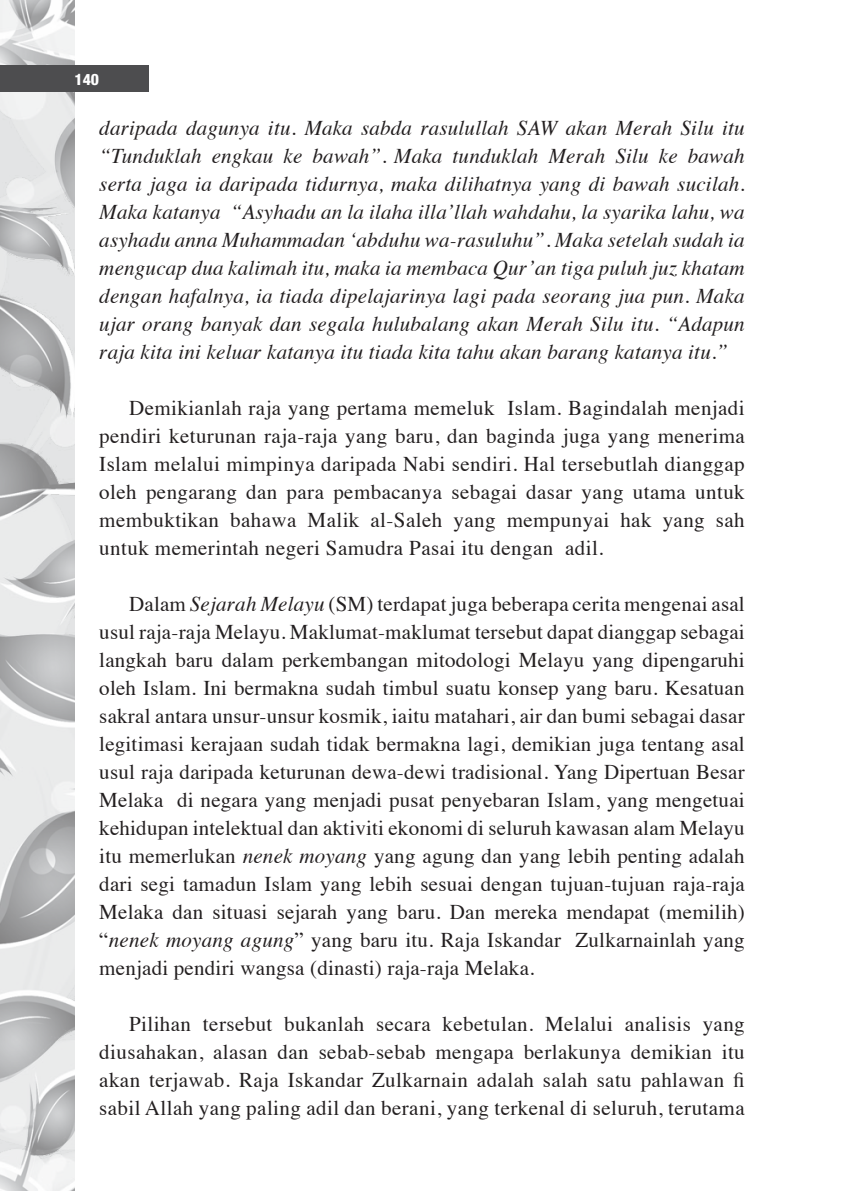
<style>
.page{position:relative;width:844px;height:1191px;background:#fff}
.page>*{position:absolute;margin:0;border:0;box-sizing:border-box;transform-origin:0 0}
.t1{font:21px/28px "Times";letter-spacing:.02em;color:#231f20;text-align:justify}
.t2{font:italic 21px/28px "Times";letter-spacing:.01em;color:#231f20;text-align:justify}
.t3{font:800 condensed 15.75px "Helvetica Neue";color:#fff}
.s1{font-style:italic}
</style>
<div class="page">
<img style="left:0;top:0;width:74px;height:1191px">
<div style="left:0;top:65px;width:149px;height:27px;background:#4d4d4f"></div>
<p class="t3" style="left:74px;top:70px;width:26px">140</p>
<p class="t2" style="left:99px;top:112px;width:646px">daripada dagunya itu. Maka sabda rasulullah SAW akan Merah Silu itu “Tunduklah engkau ke bawah”. Maka tunduklah Merah Silu ke bawah serta jaga ia daripada tidurnya, maka dilihatnya yang di bawah sucilah.<br>Maka katanya “Asyhadu an la ilaha illa’llah wahdahu, la syarika lahu, wa asyhadu anna Muhammadan ‘abduhu wa-rasuluhu”. Maka setelah sudah ia mengucap dua kalimah itu, maka ia membaca Qur’an tiga puluh juz khatam dengan hafalnya, ia tiada dipelajarinya lagi pada seorang jua pun. Maka ujar orang banyak dan segala hulubalang akan Merah Silu itu. “Adapun raja kita ini keluar katanya itu tiada kita tahu akan barang katanya itu.”</p>
<p class="t1" style="left:99px;top:392px;width:647px;text-indent:30px">Demikianlah raja yang pertama memeluk Islam. Bagindalah menjadi pendiri keturunan raja-raja yang baru, dan baginda juga yang menerima Islam melalui mimpinya daripada Nabi sendiri. Hal tersebutlah dianggap oleh pengarang dan para pembacanya sebagai dasar yang utama untuk membuktikan bahawa Malik al-Saleh yang mempunyai hak yang sah untuk memerintah negeri Samudra Pasai itu dengan adil.</p>
<p class="t1" style="left:99px;top:588px;width:647px;text-indent:30px">Dalam <span class="s1">Sejarah Melayu</span> (SM) terdapat juga beberapa cerita mengenai asal usul raja-raja Melayu. Maklumat-maklumat tersebut dapat dianggap sebagai langkah baru dalam perkembangan mitodologi Melayu yang dipengaruhi oleh Islam. Ini bermakna sudah timbul suatu konsep yang baru. Kesatuan sakral antara unsur-unsur kosmik, iaitu matahari, air dan bumi sebagai dasar legitimasi kerajaan sudah tidak bermakna lagi, demikian juga tentang asal usul raja daripada keturunan dewa-dewi tradisional. Yang Dipertuan Besar Melaka di negara yang menjadi pusat penyebaran Islam, yang mengetuai kehidupan intelektual dan aktiviti ekonomi di seluruh kawasan alam Melayu itu memerlukan <span class="s1">nenek moyang</span> yang agung dan yang lebih penting adalah dari segi tamadun Islam yang lebih sesuai dengan tujuan-tujuan raja-raja Melaka dan situasi sejarah yang baru. Dan mereka mendapat (memilih) “<span class="s1">nenek moyang agung</span>” yang baru itu. Raja Iskandar Zulkarnainlah yang menjadi pendiri wangsa (dinasti) raja-raja Melaka.</p>
<p class="t1" style="left:99px;top:1008px;width:647px;text-indent:30px">Pilihan tersebut bukanlah secara kebetulan. Melalui analisis yang diusahakan, alasan dan sebab-sebab mengapa berlakunya demikian itu akan terjawab. Raja Iskandar Zulkarnain adalah salah satu pahlawan fi sabil Allah yang paling adil dan berani, yang terkenal di seluruh, terutama</p>
</div>
